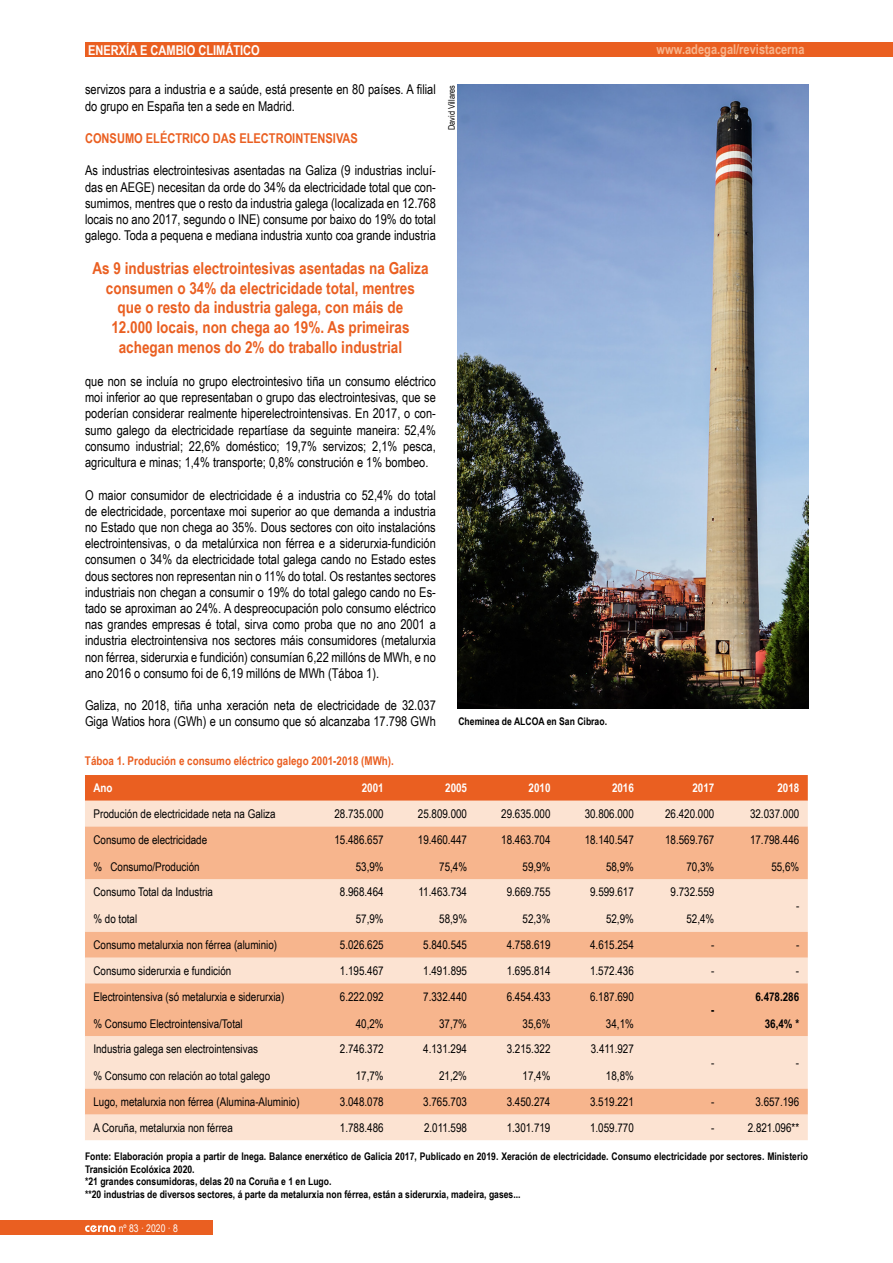
<style>
.page{position:relative;width:893px;height:1263px;background:#fff}
.page>*{position:absolute;margin:0;border:0;box-sizing:border-box;transform-origin:0 0}
.t1{font:700 16.5px/19.8px "Arial Narrow";color:#ea5f21;text-align:center}
.t2{font:13.5px/16.2px "Arial Narrow";color:#000;text-align:justify}
.t3{font:700 13.5px "Arial Narrow";color:#ea5f21}
.t4{font:700 13.5px "Arial Narrow";color:#f7b58d}
.t5{font:700 13.5px "Arial Narrow";color:#fff}
.t6{font:12px "Arial Narrow";color:#000}
.t7{font:700 12px "Arial Narrow";color:#ea5f21}
.t8{font:700 12px "Arial Narrow";color:#fff}
.t9{font:700 12px "Arial Narrow";color:#000}
.t10{font:700 10.5px/12.6px "Arial Narrow";color:#000}
.t11{font:10.5px "Arial Narrow";color:#fff}
.t12{font:9px "Arial Narrow";color:#000}
</style>
<div class="page">
<div style="left:0;top:1220px;width:213px;height:15px;background:#ea5f21"></div>
<svg style="left:85px;top:1225px;width:31px;height:7px"></svg>
<div style="left:85px;top:42px;width:808px;height:15px;background:#ea5f21"></div>
<div style="left:85px;top:775px;width:723px;height:26px;background:#ea5f21"></div>
<div style="left:85px;top:801px;width:723px;height:339px;background:#fce3d2"></div>
<svg style="left:85px;top:826px;width:723px;height:288px;background:#f9caac"></svg>
<img style="left:457px;top:85px;width:351px;height:623px">
<p class="t5" style="left:88px;top:40px;width:173px">ENERXÍA E CAMBIO CLIMÁTICO</p>
<p class="t4" style="left:657px;top:39px;width:149px">www.adega.gal/revistacerna</p>
<p class="t2" style="left:85px;top:81px;width:352px">servizos para a industria e a saúde, está presente en 80 países. A filial do grupo en España ten a sede en Madrid.</p>
<p class="t3" style="left:85px;top:128px;width:274px">CONSUMO ELÉCTRICO DAS ELECTROINTENSIVAS</p>
<p class="t2" style="left:85px;top:162px;width:352px">As industrias electrointesivas asentadas na Galiza (9 industrias incluí&shy;das en AEGE) necesitan da orde do 34% da electricidade total que con&shy;sumimos, mentres que o resto da industria galega (localizada en 12.768 locais no ano 2017, segundo o INE) consume por baixo do 19% do total galego. Toda a pequena e mediana industria xunto coa grande industria</p>
<p class="t1" style="left:92px;top:257px;width:338px">As 9 industrias electrointesivas asentadas na Galiza consumen o 34% da electricidade total, mentres que o resto da industria galega, con máis de<br>12.000 locais, non chega ao 19%. As primeiras achegan menos do 2% do traballo industrial</p>
<p class="t2" style="left:85px;top:373px;width:352px">que non se incluía no grupo electrointesivo tiña un consumo eléctrico moi inferior ao que representaban o grupo das electrointesivas, que se poderían considerar realmente hiperelectrointensivas. En 2017, o con&shy;sumo galego da electricidade repartíase da seguinte maneira: 52,4% consumo industrial; 22,6% doméstico; 19,7% servizos; 2,1% pesca, agricultura e minas; 1,4% transporte; 0,8% construción e 1% bombeo.</p>
<p class="t2" style="left:85px;top:486px;width:352px">O maior consumidor de electricidade é a industria co 52,4% do total de electricidade, porcentaxe moi superior ao que demanda a industria no Estado que non chega ao 35%. Dous sectores con oito instalacións electrointensivas, o da metalúrxica non férrea e a siderurxia-fundición consumen o 34% da electricidade total galega cando no Estado estes dous sectores non representan nin o 11% do total. Os restantes sectores industriais non chegan a consumir o 19% do total galego cando no Es&shy;tado se aproximan ao 24%. A despreocupación polo consumo eléctrico nas grandes empresas é total, sirva como proba que no ano 2001 a industria electrointensiva nos sectores máis consumidores (metalurxia non férrea, siderurxia e fundición) consumían 6,22 millóns de MWh, e no ano 2016 o consumo foi de 6,19 millóns de MWh (Táboa 1).</p>
<p class="t2" style="left:85px;top:697px;width:352px">Galiza, no 2018, tiña unha xeración neta de electricidade de 32.037<br>Giga Watios hora (GWh) e un consumo que só alcanzaba 17.798 GWh</p>
<p class="t7" style="left:85px;top:751px;width:310px">Táboa 1. Produción e consumo eléctrico galego 2001-2018 (MWh).</p>
<p class="t12" style="left:445px;top:130px;width:46px;rotate:-90deg">David Villares</p>
<p class="t10" style="left:458px;top:714px;width:150px">Cheminea de ALCOA en San Cibrao.</p>
<p class="t8" style="left:93px;top:779px;width:21px">Ano</p>
<p class="t8" style="left:362px;top:779px;width:23px">2001</p>
<p class="t8" style="left:445px;top:779px;width:23px">2005</p>
<p class="t8" style="left:529px;top:779px;width:23px">2010</p>
<p class="t8" style="left:612px;top:779px;width:23px">2016</p>
<p class="t8" style="left:692px;top:779px;width:23px">2017</p>
<p class="t8" style="left:777px;top:779px;width:23px">2018</p>
<p class="t6" style="left:93px;top:805px;width:184px">Produción de electricidade neta na Galiza</p>
<p class="t6" style="left:334px;top:805px;width:51px">28.735.000</p>
<p class="t6" style="left:418px;top:805px;width:51px">25.809.000</p>
<p class="t6" style="left:501px;top:805px;width:51px">29.635.000</p>
<p class="t6" style="left:585px;top:805px;width:51px">30.806.000</p>
<p class="t6" style="left:665px;top:805px;width:51px">26.420.000</p>
<p class="t6" style="left:750px;top:805px;width:51px">32.037.000</p>
<p class="t6" style="left:93px;top:831px;width:115px">Consumo de electricidade</p>
<p class="t6" style="left:93px;top:858px;width:108px">% Consumo/Produción</p>
<p class="t6" style="left:334px;top:831px;width:51px">15.486.657</p>
<p class="t6" style="left:356px;top:858px;width:29px">53,9%</p>
<p class="t6" style="left:418px;top:831px;width:51px">19.460.447</p>
<p class="t6" style="left:439px;top:858px;width:29px">75,4%</p>
<p class="t6" style="left:501px;top:831px;width:51px">18.463.704</p>
<p class="t6" style="left:523px;top:858px;width:29px">59,9%</p>
<p class="t6" style="left:665px;top:831px;width:51px">18.569.767</p>
<p class="t6" style="left:686px;top:858px;width:29px">70,3%</p>
<p class="t6" style="left:750px;top:831px;width:51px">17.798.446</p>
<p class="t6" style="left:771px;top:858px;width:29px">55,6%</p>
<p class="t6" style="left:585px;top:831px;width:51px">18.140.547</p>
<p class="t6" style="left:606px;top:858px;width:29px">58,9%</p>
<p class="t6" style="left:93px;top:883px;width:121px">Consumo Total da Industria</p>
<p class="t6" style="left:93px;top:910px;width:45px">% do total</p>
<p class="t6" style="left:340px;top:883px;width:45px">8.968.464</p>
<p class="t6" style="left:356px;top:910px;width:29px">57,9%</p>
<p class="t6" style="left:419px;top:883px;width:50px">11.463.734</p>
<p class="t6" style="left:439px;top:910px;width:29px">58,9%</p>
<p class="t6" style="left:507px;top:883px;width:45px">9.669.755</p>
<p class="t6" style="left:523px;top:910px;width:29px">52,3%</p>
<p class="t6" style="left:590px;top:883px;width:45px">9.599.617</p>
<p class="t6" style="left:606px;top:910px;width:29px">52,9%</p>
<p class="t6" style="left:671px;top:883px;width:45px">9.732.559</p>
<p class="t6" style="left:686px;top:910px;width:29px">52,4%</p>
<p class="t6" style="left:796px;top:897px;width:5px">-</p>
<p class="t6" style="left:93px;top:936px;width:185px">Consumo metalurxia non férrea (aluminio)</p>
<p class="t6" style="left:340px;top:936px;width:45px">5.026.625</p>
<p class="t6" style="left:423px;top:936px;width:45px">5.840.545</p>
<p class="t6" style="left:507px;top:936px;width:45px">4.758.619</p>
<p class="t6" style="left:590px;top:936px;width:45px">4.615.254</p>
<p class="t6" style="left:711px;top:936px;width:5px">-</p>
<p class="t6" style="left:796px;top:936px;width:5px">-</p>
<p class="t6" style="left:93px;top:962px;width:139px">Consumo siderurxia e fundición</p>
<p class="t6" style="left:340px;top:962px;width:45px">1.195.467</p>
<p class="t6" style="left:423px;top:962px;width:45px">1.491.895</p>
<p class="t6" style="left:507px;top:962px;width:45px">1.695.814</p>
<p class="t6" style="left:590px;top:962px;width:45px">1.572.436</p>
<p class="t6" style="left:711px;top:962px;width:5px">-</p>
<p class="t6" style="left:796px;top:962px;width:5px">-</p>
<p class="t6" style="left:93px;top:987px;width:192px">Electrointensiva (só metalurxia e siderurxia)</p>
<p class="t6" style="left:93px;top:1014px;width:151px">% Consumo Electrointensiva/Total</p>
<p class="t6" style="left:340px;top:987px;width:45px">6.222.092</p>
<p class="t6" style="left:356px;top:1014px;width:29px">40,2%</p>
<p class="t6" style="left:507px;top:987px;width:45px">6.454.433</p>
<p class="t6" style="left:523px;top:1014px;width:29px">35,6%</p>
<p class="t6" style="left:590px;top:987px;width:45px">6.187.690</p>
<p class="t6" style="left:606px;top:1014px;width:29px">34,1%</p>
<p class="t6" style="left:423px;top:987px;width:45px">7.332.440</p>
<p class="t6" style="left:439px;top:1014px;width:29px">37,7%</p>
<p class="t9" style="left:755px;top:987px;width:45px">6.478.286</p>
<p class="t9" style="left:765px;top:1014px;width:36px">36,4% *</p>
<p class="t9" style="left:711px;top:1001px;width:5px">-</p>
<p class="t6" style="left:93px;top:1040px;width:166px">Industria galega sen electrointensivas</p>
<p class="t6" style="left:93px;top:1067px;width:178px">% Consumo con relación ao total galego</p>
<p class="t6" style="left:340px;top:1040px;width:45px">2.746.372</p>
<p class="t6" style="left:356px;top:1067px;width:29px">17,7%</p>
<p class="t6" style="left:423px;top:1040px;width:45px">4.131.294</p>
<p class="t6" style="left:439px;top:1067px;width:29px">21,2%</p>
<p class="t6" style="left:507px;top:1040px;width:45px">3.215.322</p>
<p class="t6" style="left:523px;top:1067px;width:29px">17,4%</p>
<p class="t6" style="left:591px;top:1040px;width:45px">3.411.927</p>
<p class="t6" style="left:606px;top:1067px;width:29px">18,8%</p>
<p class="t6" style="left:711px;top:1054px;width:5px">-</p>
<p class="t6" style="left:796px;top:1054px;width:5px">-</p>
<p class="t6" style="left:93px;top:1093px;width:208px">Lugo, metalurxia non férrea (Alumina-Aluminio)</p>
<p class="t6" style="left:340px;top:1093px;width:45px">3.048.078</p>
<p class="t6" style="left:423px;top:1093px;width:45px">3.765.703</p>
<p class="t6" style="left:507px;top:1093px;width:45px">3.450.274</p>
<p class="t6" style="left:590px;top:1093px;width:45px">3.519.221</p>
<p class="t6" style="left:711px;top:1093px;width:5px">-</p>
<p class="t6" style="left:755px;top:1093px;width:45px">3.657.196</p>
<p class="t6" style="left:93px;top:1119px;width:141px">A Coruña, metalurxia non férrea</p>
<p class="t6" style="left:340px;top:1119px;width:45px">1.788.486</p>
<p class="t6" style="left:424px;top:1119px;width:45px">2.011.598</p>
<p class="t6" style="left:507px;top:1119px;width:45px">1.301.719</p>
<p class="t6" style="left:590px;top:1119px;width:45px">1.059.770</p>
<p class="t6" style="left:711px;top:1119px;width:5px">-</p>
<p class="t6" style="left:748px;top:1119px;width:53px">2.821.096**</p>
<p class="t10" style="left:85px;top:1149px;width:724px">Fonte: Elaboración propia a partir de Inega. Balance enerxético de Galicia 2017, Publicado en 2019. Xeración de electricidade. Consumo electricidade por sectores. Ministerio Transición Ecolóxica 2020.<br>*21 grandes consumidoras, delas 20 na Coruña e 1 en Lugo.<br>**20 industrias de diversos sectores, á parte da metalurxia non férrea, están a siderurxia, madeira, gases...</p>
<p class="t11" style="left:119px;top:1220px;width:61px">nº 83 · 2020 · 8</p>
</div>
